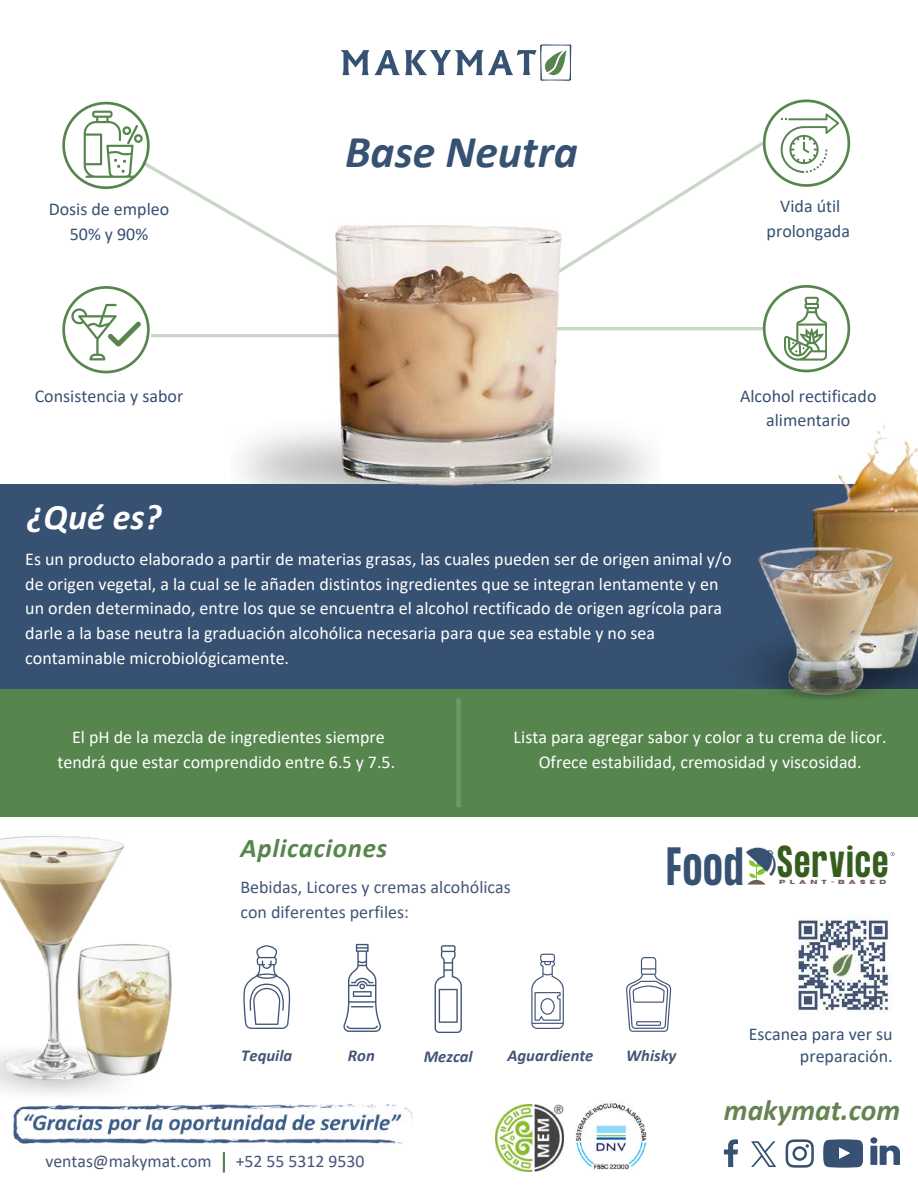
<style>
.page{position:relative;width:918px;height:1188px;background:#fff}
.page>*{position:absolute;margin:0;border:0;box-sizing:border-box;transform-origin:0 0}
.t1{font:700 47.1px "Formula Condensed";color:#375172}
.t2{font:italic 700 45.6px "Calibri";color:#375172}
.t3{font:700 39px "Formula Condensed";letter-spacing:.03em;color:#365d1e}
.t4{font:italic 700 36px "Calibri";color:#fff}
.t5{font:italic 700 29.55px "Calibri";color:#658452}
.t6{font:italic 700 27px "Calibri";letter-spacing:.025em;color:#57854e}
.t7{font:18px/24.8px "Calibri";color:#fff;text-align:center}
.t8{font:18px/24.8px "Calibri";color:#375172;text-align:center}
.t9{font:18px/24.8px "Calibri";color:#435577}
.t10{font:17.7px "Calibri";color:#435577}
.t11{font:italic 700 16.65px "Calibri";color:#435577}
.t12{font:700 5.85px "Horizon";color:#735e58}
</style>
<div class="page">
<svg style="left:580px;top:140px;width:183px;height:120px"></svg>
<img style="left:231px;top:432px;width:429px;height:53px">
<div style="left:0;top:485px;width:918px;height:207px;background:#375172"></div>
<img style="left:794px;top:425px;width:124px;height:116px">
<hr style="left:535px;top:327px;width:228px;height:3px;background:#57854e">
<div style="left:0;top:689px;width:918px;height:128px;background:#57854e"></div>
<div style="left:456px;top:698px;width:5px;height:109px;background:#709768"></div>
<img style="left:243px;top:225px;width:337px;height:261px">
<svg style="left:243px;top:945px;width:48px;height:84px"></svg>
<svg style="left:435px;top:945px;width:27px;height:88px"></svg>
<svg style="left:343px;top:944px;width:38px;height:88px"></svg>
<svg style="left:531px;top:954px;width:33px;height:75px"></svg>
<svg style="left:626px;top:957px;width:45px;height:75px"></svg>
<svg style="left:223px;top:1153px;width:2px;height:19px"></svg>
<img style="left:575px;top:1101px;width:71px;height:69px">
<img style="left:17px;top:1104px;width:396px;height:40px">
<img style="left:136px;top:1111px;width:269px;height:25px">
<svg style="left:786px;top:1139px;width:28px;height:29px"></svg>
<svg style="left:870px;top:1145px;width:30px;height:20px"></svg>
<div style="left:870px;top:1137px;width:7px;height:7px;background:#375172;border-radius:50%"></div>
<svg style="left:724px;top:1139px;width:14px;height:28px"></svg>
<svg style="left:823px;top:1139px;width:40px;height:29px"></svg>
<svg style="left:751px;top:1141px;width:25px;height:26px"></svg>
<img style="left:496px;top:1104px;width:67px;height:68px">
<svg style="left:763px;top:99px;width:87px;height:88px"></svg>
<svg style="left:62px;top:102px;width:345px;height:271px"></svg>
<svg style="left:763px;top:285px;width:87px;height:87px"></svg>
<img style="left:794px;top:915px;width:98px;height:98px">
<svg style="left:341px;top:44px;width:230px;height:37px"></svg>
<img style="left:0;top:836px;width:136px;height:304px">
<img style="left:32px;top:890px;width:140px;height:186px">
<svg style="left:748px;top:878px;width:17px;height:6px"></svg>
<img style="left:745px;top:847px;width:31px;height:31px">
<svg style="left:891px;top:852px;width:4px;height:4px"></svg>
<img style="left:756px;top:541px;width:162px;height:158px">
<h2 class="t2" style="left:345px;top:133px;width:234px">Base Neutra</h2>
<p class="t8" style="left:49px;top:199px;width:122px">Dosis de empleo<br>50% y 90%</p>
<p class="t8" style="left:767px;top:195px;width:85px">Vida útil prolongada</p>
<p class="t8" style="left:35px;top:385px;width:150px">Consistencia y sabor</p>
<p class="t8" style="left:740px;top:385px;width:138px">Alcohol rectificado alimentario</p>
<h3 class="t4" style="left:27px;top:502px;width:136px">¿Qué es?</h3>
<p class="t7" style="left:25px;top:548px;width:708px;text-align:left">Es un producto elaborado a partir de materias grasas, las cuales pueden ser de origen animal y/o de origen vegetal, a la cual se le añaden distintos ingredientes que se integran lentamente y en un orden determinado, entre los que se encuentra el alcohol rectificado de origen agrícola para darle a la base neutra la graduación alcohólica necesaria para que sea estable y no sea contaminable microbiológicamente.</p>
<p class="t7" style="left:57px;top:726px;width:339px">El pH de la mezcla de ingredientes siempre tendrá que estar comprendido entre 6.5 y 7.5.</p>
<p class="t7" style="left:514px;top:726px;width:374px">Lista para agregar sabor y color a tu crema de licor.<br>Ofrece estabilidad, cremosidad y viscosidad.</p>
<h3 class="t6" style="left:240px;top:837px;width:148px">Aplicaciones</h3>
<p class="t9" style="left:240px;top:876px;width:272px">Bebidas, Licores y cremas alcohólicas con diferentes perfiles:</p>
<h1 class="t1" style="left:667px;top:842px;width:128px">Food <sup>S</sup></h1>
<h3 class="t3" style="left:794px;top:842px;width:96px">ervice</h3>
<p class="t12" style="left:799px;top:880px;width:20px">A N</p>
<p class="t12" style="left:822px;top:880px;width:7px">T</p>
<p class="t12" style="left:831px;top:880px;width:15px">- B</p>
<p class="t12" style="left:849px;top:880px;width:9px">A</p>
<p class="t12" style="left:860px;top:880px;width:17px">S E</p>
<p class="t12" style="left:879px;top:880px;width:8px">D</p>
<p class="t12" style="left:779px;top:880px;width:17px">P L</p>
<p class="t11" style="left:241px;top:1049px;width:52px">Tequila</p>
<p class="t11" style="left:348px;top:1048px;width:28px">Ron</p>
<p class="t11" style="left:507px;top:1049px;width:87px">Aguardiente</p>
<p class="t11" style="left:626px;top:1049px;width:52px">Whisky</p>
<p class="t11" style="left:424px;top:1049px;width:51px">Mezcal</p>
<p class="t10" style="left:45px;top:1154px;width:168px">ventas@makymat.com</p>
<p class="t10" style="left:236px;top:1154px;width:130px">+52 55 5312 9530</p>
<p class="t8" style="left:749px;top:1024px;width:146px;line-height:22.5px;text-align:right">Escanea para ver su preparación.</p>
<h3 class="t5" style="left:724px;top:1098px;width:178px">makymat.com</h3>
</div>
